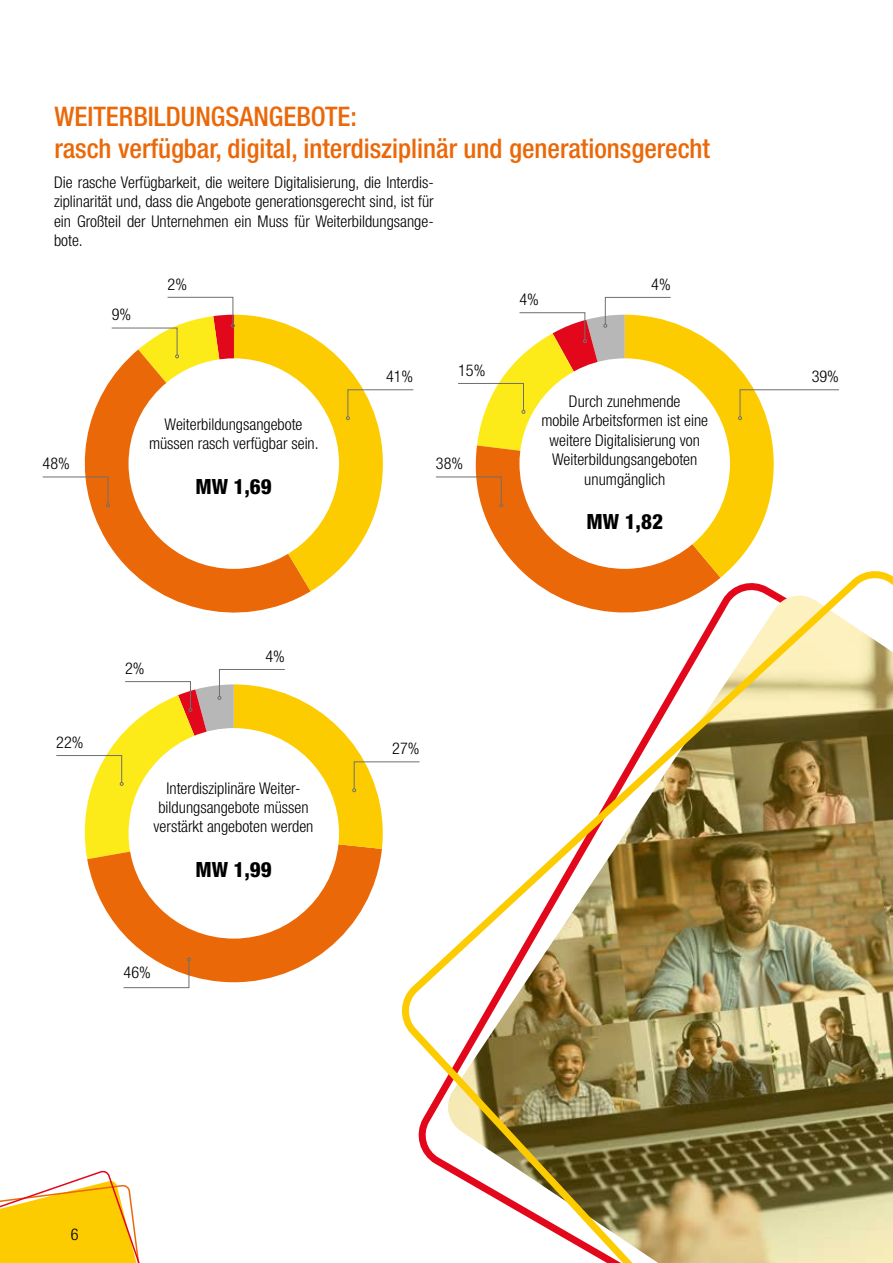
<style>
.page{position:relative;width:893px;height:1263px;background:#fff}
.page>*{position:absolute;margin:0;border:0;box-sizing:border-box;transform-origin:0 0}
.t1{font:500 condensed 27px/32.4px "Helvetica Neue LT Std";color:#eb6808}
.t2{font:800 condensed 21px "Helvetica Neue LT Std";color:#000}
.t3{font:300 condensed 16.2px/19.5px "Helvetica Neue LT Std";color:#000;text-align:center}
</style>
<div class="page">
<svg style="left:0;top:1170px;width:140px;height:93px"></svg>
<img style="left:402px;top:571px;width:491px;height:692px">
<svg style="left:157px;top:591px;width:154px;height:22px;fill:#eb6808"></svg>
<svg style="left:472px;top:578px;width:248px;height:52px"></svg>
<svg style="left:87px;top:859px;width:294px;height:130px;fill:#eb6808"></svg>
<div style="left:129px;top:728px;width:210px;height:210px;background:#fff;border-radius:50%"></div>
<svg style="left:123px;top:957px;width:68px;height:31px"></svg>
<svg style="left:42px;top:297px;width:372px;height:294px"></svg>
<svg style="left:435px;top:297px;width:405px;height:281px"></svg>
<svg style="left:56px;top:669px;width:364px;height:190px"></svg>
<h1 class="t1" style="left:54px;top:99px;width:657px">WEITERBILDUNGSANGEBOTE:<br>rasch verfügbar, digital, interdisziplinär und generationsgerecht</h1>
<p class="t3" style="left:54px;top:172px;width:381px;text-align:justify">Die rasche Verfügbarkeit, die weitere Digitalisierung, die Interdis&shy;ziplinarität und, dass die Angebote generationsgerecht sind, ist für ein Großteil der Unternehmen ein Muss für Weiterbildungsange&shy;bote.</p>
<p class="t3" style="left:112px;top:305px;width:21px">9%</p>
<p class="t3" style="left:168px;top:274px;width:21px">2%</p>
<p class="t3" style="left:519px;top:289px;width:21px">4%</p>
<p class="t3" style="left:651px;top:274px;width:21px">4%</p>
<p class="t3" style="left:458px;top:360px;width:29px">15%</p>
<p class="t3" style="left:386px;top:367px;width:29px">41%</p>
<p class="t3" style="left:812px;top:367px;width:29px">39%</p>
<p class="t3" style="left:149px;top:414px;width:171px">Weiterbildungsangebote müssen rasch verfügbar sein.</p>
<p class="t2" style="left:195px;top:474px;width:78px">MW 1,69</p>
<p class="t3" style="left:43px;top:454px;width:29px">48%</p>
<p class="t3" style="left:436px;top:454px;width:29px">38%</p>
<p class="t3" style="left:56px;top:732px;width:29px">22%</p>
<p class="t3" style="left:125px;top:658px;width:21px">2%</p>
<p class="t3" style="left:265px;top:646px;width:21px">4%</p>
<p class="t3" style="left:154px;top:778px;width:161px">Interdisziplinäre Weiter&shy;bildungsangebote müssen verstärkt angeboten werden</p>
<p class="t2" style="left:195px;top:857px;width:78px">MW 1,99</p>
<p class="t3" style="left:124px;top:963px;width:29px">46%</p>
<p class="t3" style="left:392px;top:739px;width:29px">27%</p>
<p class="t3" style="left:541px;top:391px;width:168px">Durch zunehmende<br>mobile Arbeitsformen ist eine weitere Digitalisierung von<br>Weiterbildungsangeboten unumgänglich</p>
<p class="t2" style="left:587px;top:509px;width:78px">MW 1,82</p>
<p class="t3" style="left:71px;top:1225px;width:9px">6</p>
</div>
